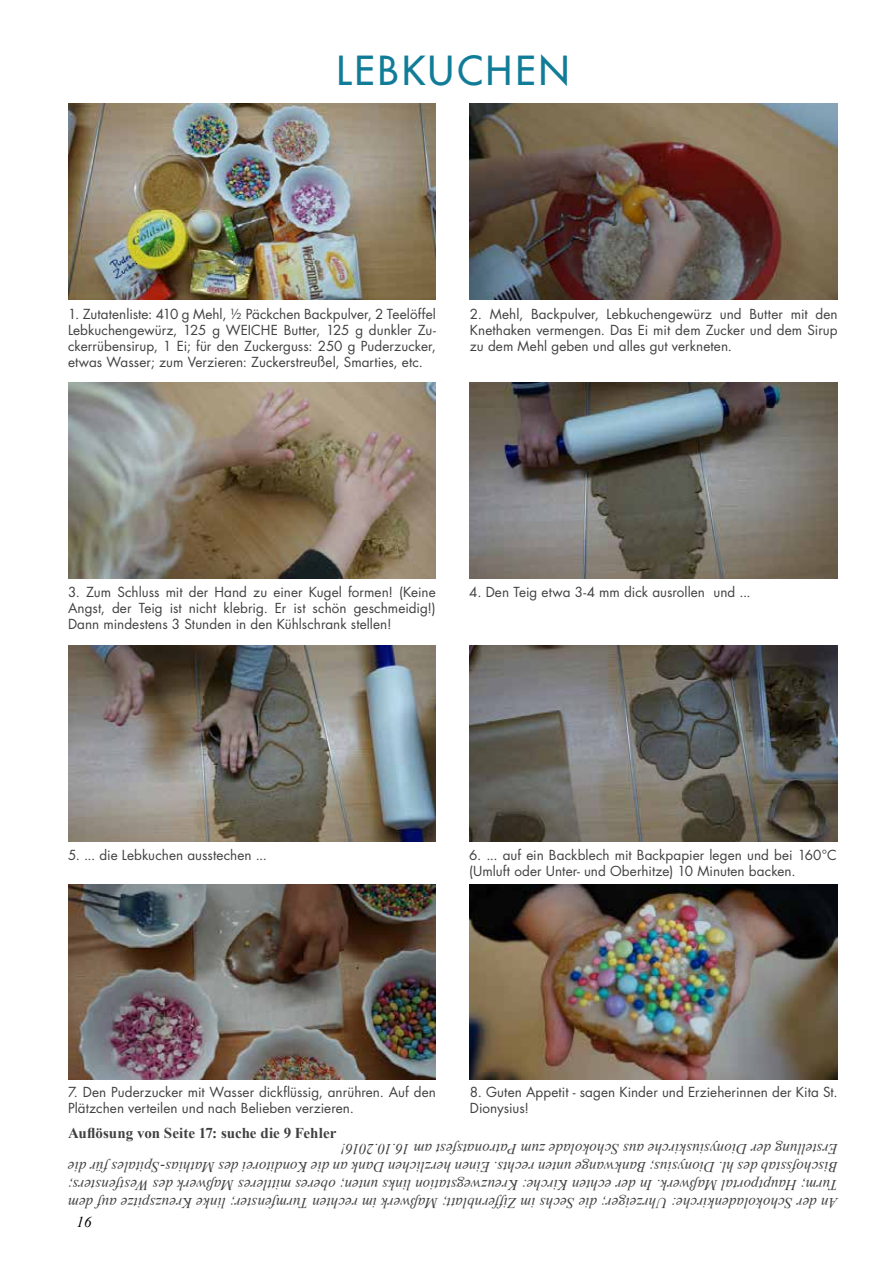
<style>
.page{position:relative;width:893px;height:1263px;background:#fff}
.page>*{position:absolute;margin:0;border:0;box-sizing:border-box;transform-origin:0 0}
.t1{font:500 39px "Futura Std";letter-spacing:.075em;color:#107c97}
.t2{font:italic 15px/18px "Times New Roman";letter-spacing:.005em;color:#414042;text-align:justify}
.t3{font:700 15px "Times New Roman";color:#414042}
.t4{font:italic 15px "Times New Roman";color:#000}
.t5{font:13.5px/16.2px "Futura Std";letter-spacing:.005em;color:#414042}
</style>
<div class="page">
<img style="left:68px;top:104px;width:368px;height:196px">
<img style="left:470px;top:104px;width:368px;height:196px">
<img style="left:470px;top:382px;width:368px;height:196px">
<img style="left:68px;top:884px;width:368px;height:196px">
<img style="left:68px;top:646px;width:368px;height:195px">
<img style="left:469px;top:646px;width:368px;height:195px">
<img style="left:68px;top:382px;width:368px;height:196px">
<img style="left:470px;top:884px;width:368px;height:196px">
<h1 class="t1" style="left:336px;top:47px;width:235px">LEBKUCHEN</h1>
<p class="t5" style="left:68px;top:306px;width:369px;text-align:justify">1. Zutatenliste: 410 g Mehl, ½ Päckchen Backpulver, 2 Teelöffel Lebkuchengewürz, 125 g WEICHE Butter, 125 g dunkler Zu&shy;ckerrübensirup, 1 Ei; für den Zuckerguss: 250 g Puderzucker, etwas Wasser; zum Verzieren: Zuckerstreußel, Smarties, etc.</p>
<p class="t5" style="left:470px;top:306px;width:369px;text-align:justify">2. Mehl, Backpulver, Lebkuchengewürz und Butter mit den Knethaken vermengen. Das Ei mit dem Zucker und dem Sirup zu dem Mehl geben und alles gut verkneten.</p>
<p class="t5" style="left:68px;top:584px;width:369px">3. Zum Schluss mit der Hand zu einer Kugel formen! (Keine</p>
<p class="t5" style="left:469px;top:584px;width:283px">4. Den Teig etwa 3-4 mm dick ausrollen und ...</p>
<p class="t5" style="left:68px;top:600px;width:369px">Angst, der Teig ist nicht klebrig. Er ist schön geschmeidig!)<br>Dann mindestens 3 Stunden in den Kühlschrank stellen!</p>
<p class="t5" style="left:68px;top:847px;width:200px">5. ... die Lebkuchen ausstechen ...</p>
<p class="t5" style="left:469px;top:847px;width:369px">6. ... auf ein Backblech mit Backpapier legen und bei 160°C (Umluft oder Unter- und Oberhitze) 10 Minuten backen.</p>
<p class="t5" style="left:68px;top:1084px;width:369px">7. Den Puderzucker mit Wasser dickflüssig, anrühren. Auf den<br>Plätzchen verteilen und nach Belieben verzieren.</p>
<p class="t5" style="left:470px;top:1084px;width:369px">8. Guten Appetit - sagen Kinder und Erzieherinnen der Kita St.<br>Dionysius!</p>
<p class="t3" style="left:68px;top:1123px;width:270px">Auflösung von Seite 17: suche die 9 Fehler</p>
<p class="t2" style="left:838px;top:1212px;width:771px;rotate:-180deg">An der Schokoladenkirche: Uhrzeiger; die Sechs im Ziffernblatt; Maßwerk im rechten Turmfenster; linke Kreuzspitze auf dem Turm; Hauptportal Maßwerk. In der echten Kirche: Kreuzwegstation links unten; oberes mittleres Maßwerk des Westfensters; Bischofsstab des hl. Dionysius; Bankwange unten rechts. Einen herzlichen Dank an die Konditorei des Mathias-Spitales für die Erstellung der Dionysiuskirche aus Schokolade zum Patronatsfest am 16.10.2016!</p>
<p class="t4" style="left:77px;top:1211px;width:16px">16</p>
</div>
